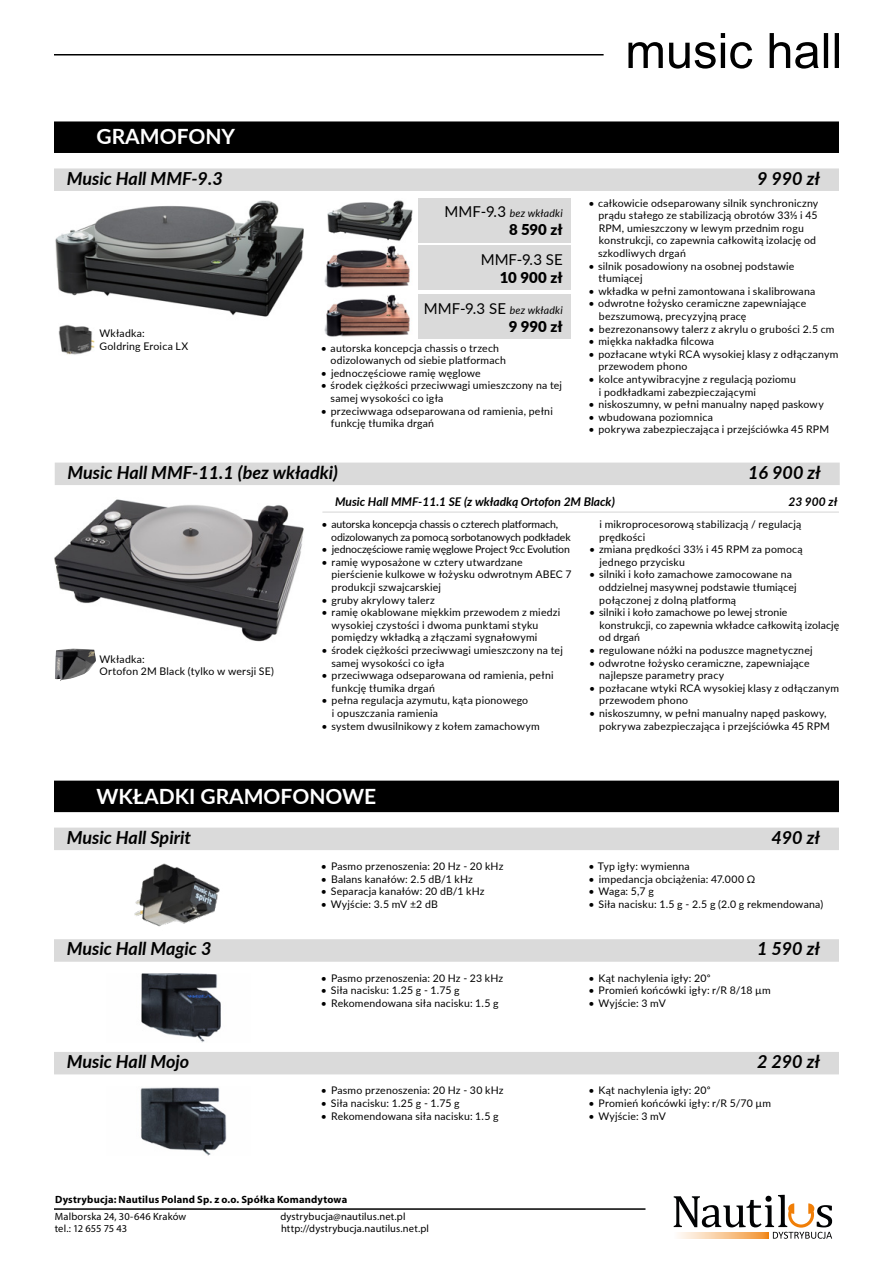
<style>
.page{position:relative;width:893px;height:1263px;background:#fff}
.page>*{position:absolute;margin:0;border:0;box-sizing:border-box;transform-origin:0 0}
.t1{font:700 21px "Lato";color:#fff}
.t2{font:italic 700 18px "Lato";color:#000}
.t3{font:900 15px "Lato";letter-spacing:.005em;color:#000}
.t4{font:15px "Lato";color:#000}
.t5{font:italic 700 12px "Lato";color:#000}
.t6{font:10.5px/12.6px "Lato";letter-spacing:.02em;color:#000}
.t7{font:10.5px/12.6px "Lato";letter-spacing:-.01em;color:#000}
.t8{font:10.5px/12.6px "Myriad Pro";letter-spacing:.01em;color:#000}
.t9{font:700 10.5px "Myriad Pro";letter-spacing:.02em;color:#000}
.t10{font:italic 10.5px "Lato";letter-spacing:.02em;color:#000}
.s1{font-style:normal;font-size:15px}
</style>
<div class="page">
<svg style="left:674px;top:1195px;width:158px;height:44px"></svg>
<svg style="left:674px;top:1232px;width:95px;height:6px"></svg>
<hr style="left:54px;top:1208px;width:591px;height:2px;background:#000">
<hr style="left:54px;top:54px;width:550px;height:2px;background:#000">
<svg style="left:628px;top:33px;width:211px;height:36px"></svg>
<div style="left:54px;top:828px;width:785px;height:22px;background:#dadada"></div>
<div style="left:54px;top:939px;width:785px;height:23px;background:#dadada"></div>
<div style="left:54px;top:1052px;width:785px;height:22px;background:#dadada"></div>
<img style="left:134px;top:863px;width:86px;height:64px">
<img style="left:141px;top:973px;width:80px;height:70px">
<img style="left:140px;top:1087px;width:87px;height:68px">
<div style="left:54px;top:781px;width:785px;height:31px;background:#000"></div>
<div style="left:54px;top:121px;width:785px;height:32px;background:#000"></div>
<div style="left:54px;top:168px;width:785px;height:23px;background:#dadada"></div>
<img style="left:55px;top:200px;width:249px;height:117px">
<img style="left:327px;top:200px;width:86px;height:41px">
<img style="left:324px;top:245px;width:86px;height:43px">
<img style="left:324px;top:294px;width:86px;height:43px">
<div style="left:419px;top:198px;width:152px;height:45px;background:#dadada"></div>
<div style="left:419px;top:245px;width:152px;height:45px;background:#dadada"></div>
<div style="left:419px;top:294px;width:152px;height:45px;background:#dadada"></div>
<img style="left:58px;top:325px;width:37px;height:30px">
<hr style="left:322px;top:511px;width:517px;height:2px;background:#dadada">
<div style="left:55px;top:463px;width:785px;height:22px;background:#dadada"></div>
<img style="left:55px;top:499px;width:249px;height:143px">
<img style="left:55px;top:648px;width:41px;height:33px">
<h1 class="t1" style="left:97px;top:121px;width:140px">GRAMOFONY</h1>
<h2 class="t2" style="left:67px;top:165px;width:158px">Music Hall MMF-9.3</h2>
<h2 class="t2" style="left:757px;top:165px;width:64px">9 990 zł</h2>
<p class="t6" style="left:99px;top:327px;width:90px">Wkładka:<br>Goldring Eroica LX</p>
<p class="t10" style="left:445px;top:206px;width:120px"><span class="s1">MMF-9.3</span> bez wkładki</p>
<h3 class="t3" style="left:509px;top:219px;width:55px">8 590 zł</h3>
<h3 class="t4" style="left:481px;top:248px;width:84px">MMF-9.3 SE</h3>
<h3 class="t3" style="left:500px;top:266px;width:65px">10 900 zł</h3>
<p class="t10" style="left:424px;top:302px;width:140px"><span class="s1">MMF-9.3 SE</span> bez wkładki</p>
<h3 class="t3" style="left:509px;top:315px;width:56px">9 990 zł</h3>
<p class="t6" style="left:330px;top:341px;width:177px;text-indent:-10px">• autorska koncepcja chassis o trzech odizolowanych od siebie platformach</p>
<p class="t6" style="left:321px;top:366px;width:161px">• jednoczęściowe ramię węglowe</p>
<p class="t6" style="left:331px;top:379px;width:233px;text-indent:-10px">• środek ciężkości przeciwwagi umieszczony na tej samej wysokości co igła</p>
<p class="t6" style="left:331px;top:404px;width:223px;text-indent:-10px">• przeciwwaga odseparowana od ramienia, pełni funkcję tłumika drgań</p>
<p class="t6" style="left:598px;top:196px;width:222px;text-indent:-10px">• całkowicie odseparowany silnik synchroniczny prądu stałego ze stabilizacją obrotów 33⅓ i 45<br>RPM, umieszczony w lewym przednim rogu konstrukcji, co zapewnia całkowitą izolację od szkodliwych drgań</p>
<p class="t6" style="left:599px;top:259px;width:197px;text-indent:-10px">• silnik posadowiony na osobnej podstawie tłumiącej</p>
<p class="t6" style="left:588px;top:284px;width:228px">• wkładka w pełni zamontowana i skalibrowana</p>
<p class="t6" style="left:599px;top:297px;width:209px;text-indent:-10px">• odwrotne łożysko ceramiczne zapewniające bezszumową, precyzyjną pracę</p>
<p class="t6" style="left:589px;top:322px;width:248px">• bezrezonansowy talerz z akrylu o grubości 2.5 cm</p>
<p class="t6" style="left:589px;top:335px;width:127px">• miękka nakładka filcowa</p>
<p class="t6" style="left:598px;top:347px;width:241px;text-indent:-10px">• pozłacane wtyki RCA wysokiej klasy z odłączanym przewodem phono</p>
<p class="t6" style="left:599px;top:372px;width:199px;text-indent:-10px">• kolce antywibracyjne z regulacją poziomu i podkładkami zabezpieczającymi</p>
<p class="t6" style="left:589px;top:398px;width:237px">• niskoszumny, w pełni manualny napęd paskowy</p>
<p class="t6" style="left:589px;top:410px;width:126px">• wbudowana poziomnica</p>
<p class="t6" style="left:589px;top:423px;width:242px">• pokrywa zabezpieczająca i przejściówka 45 RPM</p>
<h2 class="t2" style="left:68px;top:459px;width:272px">Music Hall MMF-11.1 (bez wkładki)</h2>
<h2 class="t2" style="left:748px;top:459px;width:74px">16 900 zł</h2>
<p class="t7" style="left:331px;top:517px;width:241px;text-indent:-10px">• autorska koncepcja chassis o czterech platformach, odizolowanych za pomocą sorbotanowych podkładek</p>
<p class="t7" style="left:322px;top:543px;width:250px">• jednoczęściowe ramię węglowe Project 9cc Evolution</p>
<p class="t6" style="left:332px;top:555px;width:242px;text-indent:-10px">• ramię wyposażone w cztery utwardzane pierścienie kulkowe w łożysku odwrotnym ABEC 7 produkcji szwajcarskiej</p>
<p class="t6" style="left:322px;top:593px;width:115px">• gruby akrylowy talerz</p>
<p class="t6" style="left:331px;top:606px;width:230px;text-indent:-10px">• ramię okablowane miękkim przewodem z miedzi wysokiej czystości i dwoma punktami styku pomiędzy wkładką a złączami sygnałowymi</p>
<p class="t6" style="left:331px;top:643px;width:233px;text-indent:-10px">• środek ciężkości przeciwwagi umieszczony na tej samej wysokości co igła</p>
<p class="t6" style="left:332px;top:669px;width:223px;text-indent:-10px">• przeciwwaga odseparowana od ramienia, pełni funkcję tłumika drgań</p>
<p class="t6" style="left:332px;top:694px;width:198px;text-indent:-10px">• pełna regulacja azymutu, kąta pionowego i opuszczania ramienia</p>
<p class="t6" style="left:322px;top:719px;width:220px">• system dwusilnikowy z kołem zamachowym</p>
<p class="t5" style="left:335px;top:493px;width:281px">Music Hall MMF-11.1 SE (z wkładką Ortofon 2M Black)</p>
<p class="t5" style="left:788px;top:493px;width:50px">23 900 zł</p>
<p class="t6" style="left:599px;top:517px;width:203px">i mikroprocesorową stabilizacją / regulacją prędkości</p>
<p class="t6" style="left:599px;top:543px;width:205px;text-indent:-10px">• zmiana prędkości 33⅓ i 45 RPM za pomocą jednego przycisku</p>
<p class="t6" style="left:599px;top:568px;width:199px;text-indent:-10px">• silniki i koło zamachowe zamocowane na oddzielnej masywnej podstawie tłumiącej połączonej z dolną platformą</p>
<p class="t6" style="left:599px;top:606px;width:242px;text-indent:-10px">• silniki i koło zamachowe po lewej stronie konstrukcji, co zapewnia wkładce całkowitą izolację od drgań</p>
<p class="t6" style="left:589px;top:643px;width:225px">• regulowane nóżki na poduszce magnetycznej</p>
<p class="t6" style="left:599px;top:656px;width:212px;text-indent:-10px">• odwrotne łożysko ceramiczne, zapewniające najlepsze parametry pracy</p>
<p class="t6" style="left:599px;top:681px;width:241px;text-indent:-10px">• pozłacane wtyki RCA wysokiej klasy z odłączanym przewodem phono</p>
<p class="t6" style="left:599px;top:706px;width:232px;text-indent:-10px">• niskoszumny, w pełni manualny napęd paskowy, pokrywa zabezpieczająca i przejściówka 45 RPM</p>
<p class="t6" style="left:99px;top:652px;width:176px">Wkładka:<br>Ortofon 2M Black (tylko w wersji SE)</p>
<h1 class="t1" style="left:97px;top:780px;width:281px">WKŁADKI GRAMOFONOWE</h1>
<h2 class="t2" style="left:67px;top:824px;width:126px">Music Hall Spirit</h2>
<h2 class="t2" style="left:771px;top:824px;width:50px">490 zł</h2>
<p class="t6" style="left:321px;top:859px;width:184px">• Pasmo przenoszenia: 20 Hz - 20 kHz</p>
<p class="t6" style="left:321px;top:872px;width:154px">• Balans kanałów: 2.5 dB/1 kHz</p>
<p class="t6" style="left:321px;top:885px;width:165px">• Separacja kanałów: 20 dB/1 kHz</p>
<p class="t6" style="left:321px;top:897px;width:119px">• Wyjście: 3.5 mV ±2 dB</p>
<p class="t6" style="left:589px;top:859px;width:103px">• Typ igły: wymienna</p>
<p class="t6" style="left:589px;top:872px;width:168px">• impedancja obciążenia: 47.000 Ω</p>
<p class="t6" style="left:589px;top:885px;width:67px">• Waga: 5,7 g</p>
<p class="t6" style="left:589px;top:897px;width:236px">• Siła nacisku: 1.5 g - 2.5 g (2.0 g rekmendowana)</p>
<h2 class="t2" style="left:67px;top:935px;width:146px">Music Hall Magic 3</h2>
<h2 class="t2" style="left:757px;top:935px;width:64px">1 590 zł</h2>
<p class="t6" style="left:321px;top:971px;width:184px">• Pasmo przenoszenia: 20 Hz - 23 kHz</p>
<p class="t6" style="left:321px;top:984px;width:140px">• Siła nacisku: 1.25 g - 1.75 g</p>
<p class="t6" style="left:321px;top:996px;width:179px">• Rekomendowana siła nacisku: 1.5 g</p>
<p class="t6" style="left:588px;top:971px;width:123px">• Kąt nachylenia igły: 20ᵒ</p>
<p class="t6" style="left:588px;top:984px;width:184px">• Promień końcówki igły: r/R 8/18 µm</p>
<p class="t6" style="left:588px;top:996px;width:79px">• Wyjście: 3 mV</p>
<h2 class="t2" style="left:67px;top:1048px;width:124px">Music Hall Mojo</h2>
<h2 class="t2" style="left:757px;top:1048px;width:64px">2 290 zł</h2>
<p class="t6" style="left:321px;top:1084px;width:184px">• Pasmo przenoszenia: 20 Hz - 30 kHz</p>
<p class="t6" style="left:321px;top:1096px;width:140px">• Siła nacisku: 1.25 g - 1.75 g</p>
<p class="t6" style="left:321px;top:1109px;width:179px">• Rekomendowana siła nacisku: 1.5 g</p>
<p class="t9" style="left:55px;top:1192px;width:294px">Dystrybucja: Nautilus Poland Sp. z o.o. Spółka Komandytowa</p>
<p class="t8" style="left:55px;top:1209px;width:133px">Malborska 24, 30-646 Kraków tel.: 12 655 75 43</p>
<p class="t8" style="left:280px;top:1209px;width:150px">dystrybucja@nautilus.net.pl http://dystrybucja.nautilus.net.pl</p>
<p class="t6" style="left:588px;top:1084px;width:123px">• Kąt nachylenia igły: 20ᵒ</p>
<p class="t6" style="left:588px;top:1096px;width:184px">• Promień końcówki igły: r/R 5/70 µm</p>
<p class="t6" style="left:588px;top:1109px;width:79px">• Wyjście: 3 mV</p>
</div>
